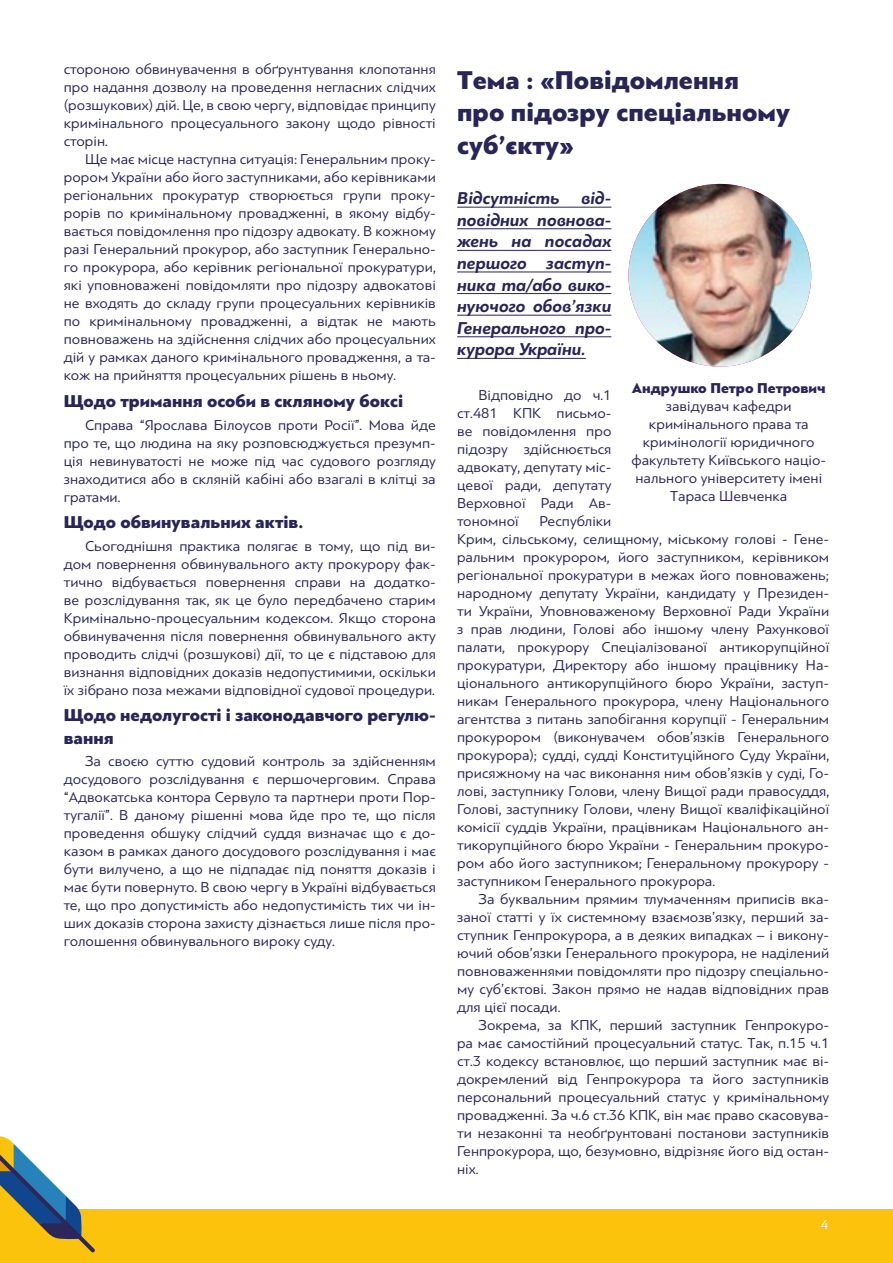
<style>
.page{position:relative;width:893px;height:1263px;background:#fff}
.page>*{position:absolute;margin:0;border:0;box-sizing:border-box;transform-origin:0 0}
.t1{font:900 27px/32.4px "PF Bague Sans Pro";color:#2a2559}
.t2{font:italic 700 18px/21.6px "PF Bague Sans Pro";color:#2a2559;text-align:justify}
.t3{font:900 18px/22.5px "PF Bague Sans Pro";color:#2a2559}
.t4{font:15px/18px "PF Bague Sans Pro";color:#2a2559;text-align:justify}
.t5{font:900 15px "PF Bague Sans Pro";color:#2a2559}
.t6{font:13.5px "PF Bague Sans Pro";color:#fff}
</style>
<div class="page">
<div style="left:0;top:1209px;width:893px;height:54px;background:#fbc30c"></div>
<svg style="left:0;top:1136px;width:95px;height:116px"></svg>
<hr style="left:457px;top:207px;width:154px;height:1px;background:#2a2559">
<hr style="left:457px;top:228px;width:154px;height:1px;background:#2a2559">
<hr style="left:457px;top:250px;width:154px;height:1px;background:#2a2559">
<hr style="left:457px;top:272px;width:154px;height:1px;background:#2a2559">
<hr style="left:457px;top:293px;width:154px;height:1px;background:#2a2559">
<hr style="left:457px;top:315px;width:154px;height:1px;background:#2a2559">
<hr style="left:457px;top:336px;width:154px;height:1px;background:#2a2559">
<hr style="left:457px;top:358px;width:129px;height:1px;background:#2a2559">
<img style="left:628px;top:184px;width:183px;height:183px;border-radius:91px">
<p class="t4" style="left:64px;top:61px;width:374px">стороною обвинувачення в обґрунтування клопотання про надання дозволу на проведення негласних слідчих (розшукових) дій. Це, в свою чергу, відповідає принципу кримінального процесуального закону щодо рівності сторін.</p>
<p class="t4" style="left:64px;top:151px;width:374px;text-indent:21px">Ще має місце наступна ситуація: Генеральним проку&shy;рором України або його заступниками, або керівниками регіональних прокуратур створюється групи проку&shy;рорів по кримінальному провадженні, в якому відбу&shy;вається повідомлення про підозру адвокату. В кожному разі Генеральний прокурор, або заступник Генерально&shy;го прокурора, або керівник регіональної прокуратури, які уповноважені повідомляти про підозру адвокатові не входять до складу групи процесуальних керівників по кримінальному провадженні, а відтак не мають повноважень на здійснення слідчих або процесуальних дій у рамках даного кримінального провадження, а та&shy;кож на прийняття процесуальних рішень в ньому.</p>
<p class="t3" style="left:64px;top:390px;width:341px">Щодо тримання особи в скляному боксі</p>
<p class="t4" style="left:64px;top:416px;width:374px;text-indent:21px">Справа “Ярослава Білоусов проти Росії”. Мова йде про те, що людина на яку розповсюджується презумп&shy;ція невинуватості не може під час судового розгляду знаходитися або в скляній кабіні або взагалі в клітці за гратами.</p>
<p class="t3" style="left:64px;top:511px;width:241px">Щодо обвинувальних актів.</p>
<p class="t4" style="left:64px;top:537px;width:374px;text-indent:21px">Сьогоднішня практика полягає в тому, що під ви&shy;дом повернення обвинувального акту прокурору фак&shy;тично відбувається повернення справи на додатко&shy;ве розслідування так, як це було передбачено старим Кримінально-процесуальним кодексом. Якщо сторона обвинувачення після повернення обвинувального акту проводить слідчі (розшукові) дії, то це є підставою для визнання відповідних доказів недопустимими, оскільки їх зібрано поза межами відповідної судової процедури.</p>
<p class="t3" style="left:64px;top:704px;width:374px">Щодо недолугості і законодавчого регулю&shy;вання</p>
<p class="t4" style="left:64px;top:752px;width:374px;text-indent:21px">За своєю суттю судовий контроль за здійсненням досудового розслідування є першочерговим. Справа “Адвокатська контора Сервуло та партнери проти Пор&shy;тугалії”. В даному рішенні мова йде про те, що після проведення обшуку слідчий суддя визначає що є до&shy;казом в рамках даного досудового розслідування і має бути вилучено, а що не підпадає під поняття доказів і має бути повернуто. В свою чергу в Україні відбувається те, що про допустимість або недопустимість тих чи ін&shy;ших доказів сторона захисту дізнається лише після про&shy;голошення обвинувального вироку суду.</p>
<h1 class="t1" style="left:457px;top:64px;width:335px">Тема : «Повідомлення про підозру спеціальному суб’єкту»</h1>
<p class="t2" style="left:457px;top:188px;width:156px">Відсутність від&shy;повідних повнова&shy;жень на посадах першого заступ&shy;ника та/або вико&shy;нуючого обов’язки Генерального про&shy;курора України.</p>
<p class="t4" style="left:457px;top:386px;width:156px;text-indent:21px">Відповідно до ч.1 ст.481 КПК письмо&shy;ве повідомлення про підозру здійснюється адвокату, депутату міс&shy;цевої ради, депутату Верховної Ради Ав&shy;тономної</p>
<p class="t5" style="left:632px;top:378px;width:195px">Андрушко Петро Петрович</p>
<p class="t4" style="left:631px;top:397px;width:196px;text-align:center">завідувач кафедри кримінального права та кримінології юридичного факультету Київського націо&shy;нального університету імені<br>Тараса Шевченка</p>
<p class="t4" style="left:457px;top:512px;width:374px;text-align:left;text-indent:82px">Республіки<br>Крим, сільському, селищному, міському голові - Гене&shy;ральним прокурором, його заступником, керівником регіональної прокуратури в межах його повноважень; народному депутату України, кандидату у Президен&shy;ти України, Уповноваженому Верховної Ради України з прав людини, Голові або іншому члену Рахункової палати, прокурору Спеціалізованої антикорупційної прокуратури, Директору або іншому працівнику На&shy;ціонального антикорупційного бюро України, заступ&shy;никам Генерального прокурора, члену Національного агентства з питань запобігання корупції - Генеральним прокурором (виконувачем обов’язків Генерального прокурора); судді, судді Конституційного Суду України, присяжному на час виконання ним обов’язків у суді, Го&shy;лові, заступнику Голови, члену Вищої ради правосуддя, Голові, заступнику Голови, члену Вищої кваліфікаційної комісії суддів України, працівникам Національного ан&shy;тикорупційного бюро України - Генеральним прокуро&shy;ром або його заступником; Генеральному прокурору - заступником Генерального прокурора.</p>
<p class="t4" style="left:457px;top:890px;width:374px;text-indent:21px">За буквальним прямим тлумаченням приписів вка&shy;заної статті у їх системному взаємозв’язку, перший за&shy;ступник Генпрокурора, а в деяких випадках – і викону&shy;ючий обов’язки Генерального прокурора, не наділений повноваженнями повідомляти про підозру спеціально&shy;му суб’єктові. Закон прямо не надав відповідних прав для цієї посади.</p>
<p class="t4" style="left:457px;top:1016px;width:374px;text-indent:21px">Зокрема, за КПК, перший заступник Генпрокуро&shy;ра має самостійний процесуальний статус. Так, п.15 ч.1 ст.3 кодексу встановлює, що перший заступник має ві&shy;докремлений від Генпрокурора та його заступників персональний процесуальний статус у кримінальному провадженні. За ч.6 ст.36 КПК, він має право скасовува&shy;ти незаконні та необґрунтовані постанови заступників Генпрокурора, що, безумовно, відрізняє його від остан&shy;ніх.</p>
<p class="t6" style="left:821px;top:1217px;width:9px">4</p>
</div>
